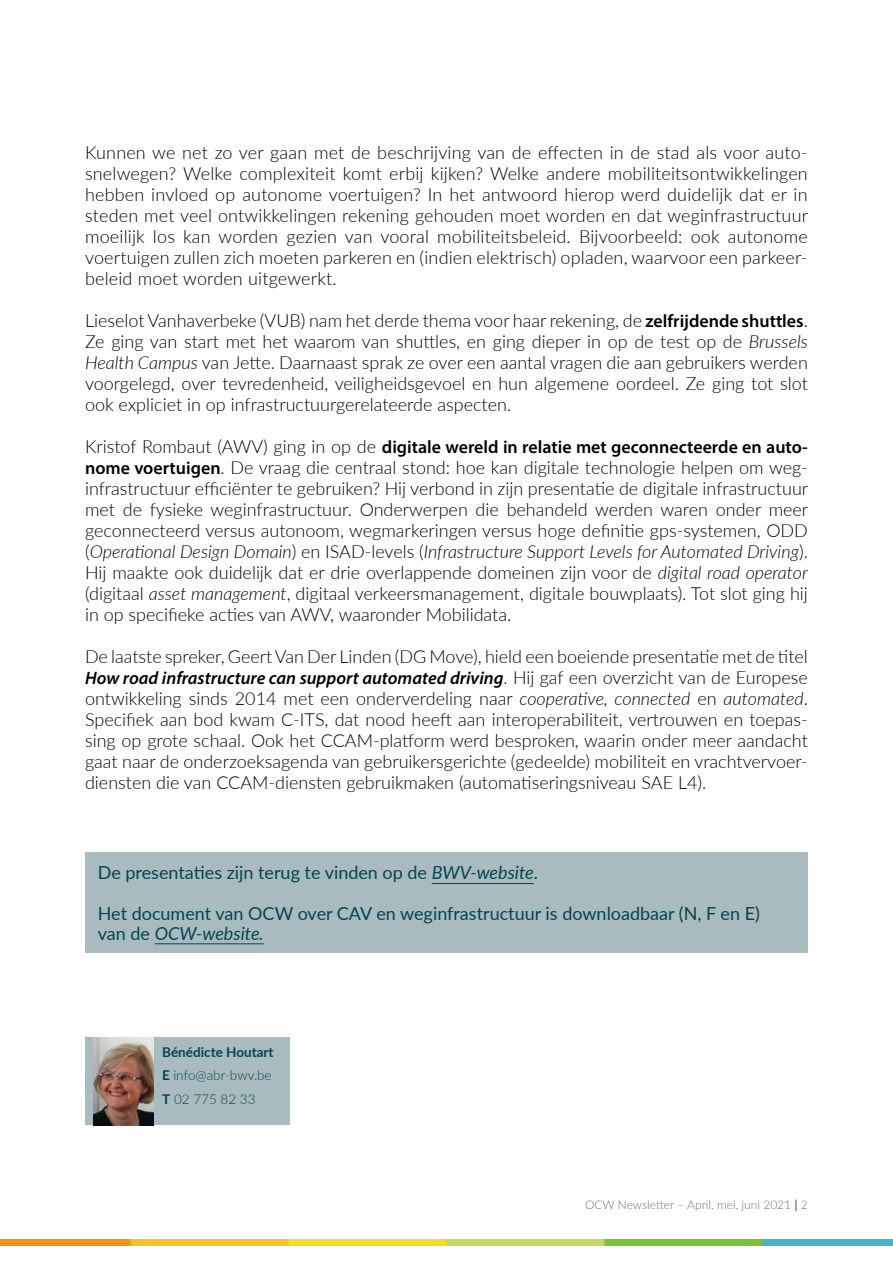
<style>
.page{position:relative;width:893px;height:1263px;background:#fff}
.page>*{position:absolute;margin:0;border:0;box-sizing:border-box;transform-origin:0 0}
.t1{font:300 18px/21px "Lato";color:#000;text-align:justify}
.t2{font:18px/19.5px "Lato";color:#004650}
.t3{font:italic 600 18px "Myriad Pro";color:#000}
.t4{font:600 18px "Myriad Pro";color:#000}
.t5{font:300 13.5px/23.7px "Lato";color:#004650}
.t6{font:300 12px "Lato";color:#707172}
.s1{font-family:"Myriad Pro";font-weight:600}
.s2{font-style:italic}
.s3{font-family:"Lato";font-weight:300}
.s4{font-family:"Lato";font-weight:300;font-style:normal}
.s5{font-weight:700}
.s6{font-weight:800;color:#5c818a}
</style>
<div class="page">
<img style="left:0;top:1239px;width:893px;height:7px">
<div style="left:85px;top:852px;width:723px;height:100px;background:#aabbc0"></div>
<hr style="left:432px;top:883px;width:102px;height:1px;background:#004650">
<hr style="left:155px;top:943px;width:109px;height:1px;background:#004650">
<div style="left:85px;top:1037px;width:205px;height:88px;background:#aabbc0"></div>
<img style="left:93px;top:1037px;width:61px;height:88px">
<p class="t1" style="left:85px;top:141px;width:724px">Kunnen we net zo ver gaan met de beschrijving van de effecten in de stad als voor auto&shy;snelwegen? Welke complexiteit komt erbij kijken? Welke andere mobiliteitsontwikkelingen hebben invloed op autonome voertuigen? In het antwoord hierop werd duidelijk dat er in steden met veel ontwikkelingen rekening gehouden moet worden en dat weginfrastructuur moeilijk los kan worden gezien van vooral mobiliteitsbeleid. Bijvoorbeeld: ook autonome voertuigen zullen zich moeten parkeren en (indien elektrisch) opladen, waarvoor een parkeer&shy;beleid moet worden uitgewerkt.</p>
<p class="t1" style="left:85px;top:309px;width:724px">Lieselot Vanhaverbeke (VUB) nam het derde thema voor haar rekening, de <span class="s1">zelfrijdende shuttles</span>.<br>Ze ging van start met het waarom van shuttles, en ging dieper in op de test op de <span class="s2">Brussels Health Campus</span> van Jette. Daarnaast sprak ze over een aantal vragen die aan gebruikers werden voorgelegd, over tevredenheid, veiligheidsgevoel en hun algemene oordeel. Ze ging tot slot ook expliciet in op infrastructuurgerelateerde aspecten.</p>
<p class="t4" style="left:85px;top:436px;width:724px"><span class="s3">Kristof Rombaut (AWV) ging in op de</span> digitale wereld in relatie met geconnecteerde en auto-</p>
<p class="t1" style="left:85px;top:456px;width:725px"><span class="s1">nome voertuigen</span>. De vraag die centraal stond: hoe kan digitale technologie helpen om weg&shy;infrastructuur efficiënter te gebruiken? Hij verbond in zijn presentatie de digitale infrastructuur met de fysieke weginfrastructuur. Onderwerpen die behandeld werden waren onder meer geconnecteerd versus autonoom, wegmarkeringen versus hoge definitie gps-systemen, ODD (<span class="s2">Operational Design Domain</span>) en ISAD-levels (<span class="s2">Infrastructure Support Levels for Automated Driving</span>).<br>Hij maakte ook duidelijk dat er drie overlappende domeinen zijn voor de <span class="s2">digital road operator </span>(digitaal <span class="s2">asset management</span>, digitaal verkeersmanagement, digitale bouwplaats). Tot slot ging hij in op specifieke acties van AWV, waaronder Mobilidata.</p>
<p class="t1" style="left:85px;top:645px;width:724px">De laatste spreker, Geert Van Der Linden (DG Move), hield een boeiende presentatie met de titel</p>
<p class="t3" style="left:85px;top:667px;width:724px">How road infrastructure can support automated driving<span class="s4">. Hij gaf een overzicht van de Europese</span></p>
<p class="t1" style="left:85px;top:687px;width:724px">ontwikkeling sinds 2014 met een onderverdeling naar <span class="s2">cooperative, connected</span> en <span class="s2">automated</span>.<br>Specifiek aan bod kwam C-ITS, dat nood heeft aan interoperabiliteit, vertrouwen en toepas&shy;sing op grote schaal. Ook het CCAM-platform werd besproken, waarin onder meer aandacht gaat naar de onderzoeksagenda van gebruikersgerichte (gedeelde) mobiliteit en vrachtvervoer&shy;diensten die van CCAM-diensten gebruikmaken (automatiseringsniveau SAE L4).</p>
<p class="t2" style="left:98px;top:862px;width:442px">De presentaties zijn terug te vinden op de <span class="s2">BWV-website</span>.</p>
<p class="t2" style="left:98px;top:903px;width:664px">Het document van OCW over CAV en weginfrastructuur is downloadbaar (N, F en E) van de <span class="s2">OCW-website.</span></p>
<p class="t5" style="left:162px;top:1039px;width:113px"><span class="s5">Bénédicte Houtart<br>E</span> info@abr-bwv.be<br><span class="s5">T</span> 02 775 82 33</p>
<p class="t6" style="left:585px;top:1196px;width:224px">OCW Newsletter – April, mei, juni 2021 <span class="s6">|</span> 2</p>
</div>
